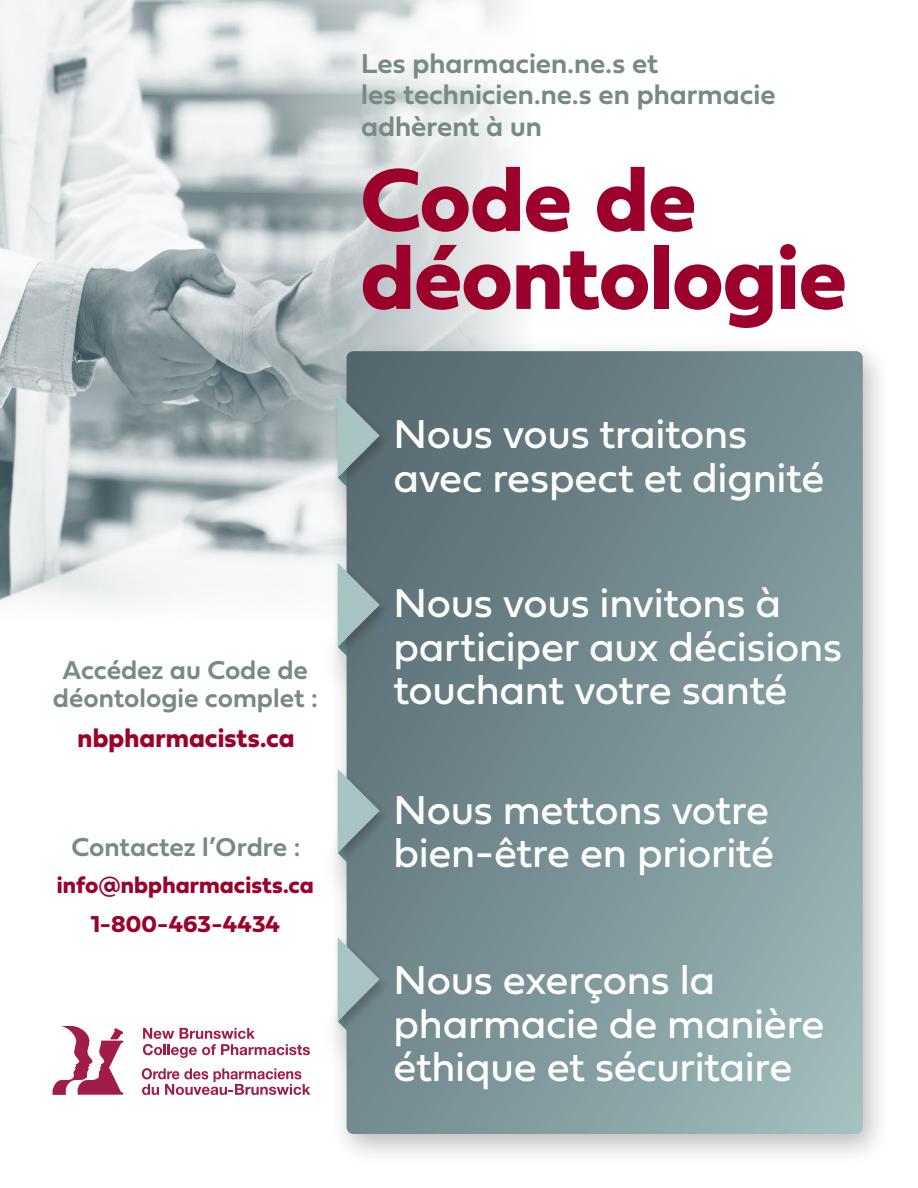
<style>
.page{position:relative;width:918px;height:1188px;background:#fff}
.page>*{position:absolute;margin:0;border:0;box-sizing:border-box;transform-origin:0 0}
.Main_Title{font:93px "Fieldwork Geo Bold";letter-spacing:-.01em;color:#9b012c}
.Ethic_Title{font:42px/43.5px "Fieldwork Geo Regular";letter-spacing:-.01em;color:#fff}
.Subtitle{font:28.5px/31.5px "Fieldwork Geo Demibold";color:#798a86}
.t1{font:27px/28.5px "Fieldwork Geo Demibold";color:#798a86;text-align:center}
.t2{font:27px "Fieldwork Geo Bold";letter-spacing:.005em;color:#9b012c}
.t3{font:24px "Fieldwork Geo Bold";letter-spacing:.005em;color:#9b012c}
</style>
<div class="page">
<img style="left:0;top:0;width:519px;height:605px">
<div style="left:319px;top:442px;width:96px;height:97px;background:#231f20;opacity:.45"></div>
<div style="left:329px;top:338px;width:562px;height:828px;background:#231f20;opacity:.3"></div>
<svg style="left:347px;top:351px;width:516px;height:783px;background:#789093"></svg>
<div style="left:333px;top:562px;width:57px;height:97px;background:#231f20;opacity:.3"></div>
<svg style="left:338px;top:563px;width:43px;height:106px;background:#7d9496"></svg>
<div style="left:333px;top:393px;width:57px;height:97px;background:#231f20;opacity:.3"></div>
<svg style="left:338px;top:394px;width:43px;height:106px;background:#798f92"></svg>
<div style="left:333px;top:768px;width:57px;height:97px;background:#231f20;opacity:.3"></div>
<svg style="left:338px;top:769px;width:43px;height:106px;background:#82999b"></svg>
<div style="left:333px;top:937px;width:57px;height:97px;background:#231f20;opacity:.3"></div>
<svg style="left:338px;top:937px;width:43px;height:106px;background:#869e9f"></svg>
<svg style="left:143px;top:1028px;width:167px;height:30px"></svg>
<svg style="left:142px;top:1068px;width:168px;height:27px"></svg>
<svg style="left:52px;top:1026px;width:72px;height:69px"></svg>
<p class="t1" style="left:53px;top:654px;width:266px">Accédez au Code de déontologie complet :</p>
<p class="t2" style="left:78px;top:716px;width:218px">nbpharmacists.ca</p>
<p class="t1" style="left:72px;top:832px;width:230px">Contactez l’Ordre :</p>
<p class="t3" style="left:57px;top:866px;width:258px">info@nbpharmacists.ca</p>
<p class="t3" style="left:91px;top:905px;width:191px">1-800-463-4434</p>
<p class="Subtitle" style="left:361px;top:46px;width:416px">Les pharmacien.ne.s et<br>les technicien.ne.s en pharmacie adhèrent à un</p>
<p class="Main_Title" style="left:360px;top:127px;width:338px">Code de</p>
<p class="Main_Title" style="left:360px;top:205px;width:488px">déontologie</p>
<p class="Ethic_Title" style="left:393px;top:411px;width:433px">Nous vous traitons avec respect et dignité</p>
<p class="Ethic_Title" style="left:393px;top:580px;width:450px">Nous vous invitons à participer aux décisions touchant votre santé</p>
<p class="Ethic_Title" style="left:393px;top:786px;width:382px">Nous mettons votre bien-être en priorité</p>
<p class="Ethic_Title" style="left:393px;top:957px;width:433px">Nous exerçons la pharmacie de manière éthique et sécuritaire</p>
</div>
